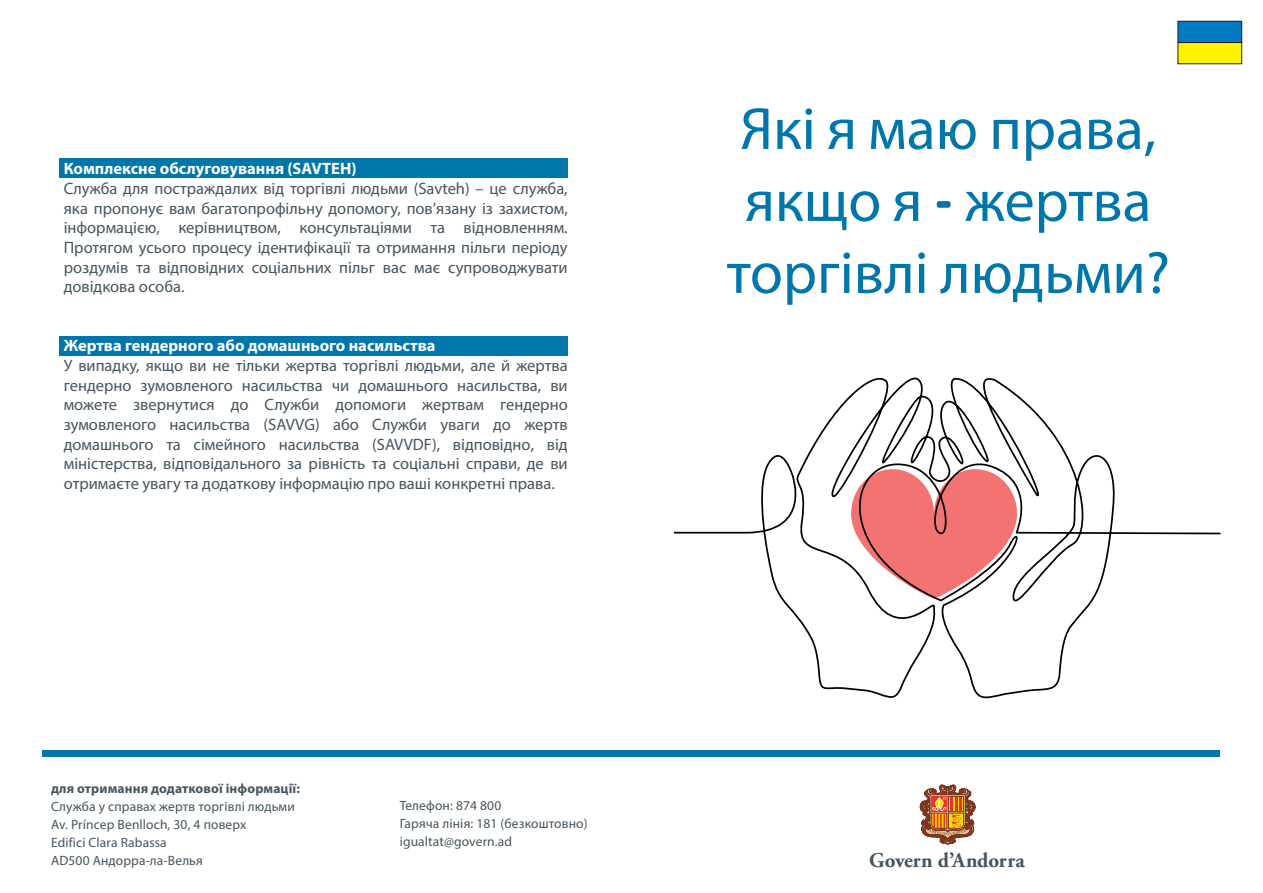
<style>
.page{position:relative;width:1263px;height:893px;background:#fff}
.page>*{position:absolute;margin:0;border:0;box-sizing:border-box;transform-origin:0 0}
.t1{font:60px/72px "Myriad Pro";color:#0076aa;text-align:center}
.t2{font:700 21px "Adobe Garamond Pro";color:#455560}
.t3{font:16.5px/19.6px "Myriad Pro";color:#455560;text-align:justify}
.t4{font:700 16.5px "Myriad Pro";color:#fff}
.t5{font:13.5px/18px "Myriad Pro";letter-spacing:.01em;color:#455560}
.t6{font:700 13.5px "Myriad Pro";letter-spacing:.01em;color:#455560}
.s1{font-family:"Bulo Rounded";font-weight:900}
</style>
<div class="page">
<svg style="left:920px;top:785px;width:55px;height:60px"></svg>
<div style="left:60px;top:158px;width:508px;height:20px;background:#0076aa"></div>
<div style="left:60px;top:336px;width:508px;height:19px;background:#0076aa"></div>
<div style="left:43px;top:750px;width:1177px;height:7px;background:#0076aa"></div>
<svg style="left:674px;top:377px;width:547px;height:322px"></svg>
<div style="left:1178px;top:43px;width:64px;height:21px;background:#fff200"></div>
<div style="left:1178px;top:21px;width:64px;height:22px;background:#007cc3"></div>
<div style="left:1178px;top:21px;width:64px;height:22px;border:1px solid #231f20"></div>
<p class="t4" style="left:64px;top:158px;width:294px">Комплексне обслуговування (SAVTEH)</p>
<p class="t3" style="left:64px;top:178px;width:505px">Служба для постраждалих від торгівлі людьми (Savteh) – це служба, яка пропонує вам багатопрофільну допомогу, пов’язану із захистом, інформацією, керівництвом, консультаціями та відновленням.<br>Протягом усього процесу ідентифікації та отримання пільги періоду роздумів та відповідних соціальних пільг вас має супроводжувати довідкова особа.</p>
<p class="t4" style="left:64px;top:335px;width:373px">Жертва гендерного або домашнього насильства</p>
<p class="t3" style="left:64px;top:355px;width:505px">У випадку, якщо ви не тільки жертва торгівлі людьми, але й жертва гендерно зумовленого насильства чи домашнього насильства, ви можете звернутися до Служби допомоги жертвам гендерно зумовленого насильства (SAVVG) або Служби уваги до жертв домашнього та сімейного насильства (SAVVDF), відповідно, від міністерства, відповідального за рівність та соціальні справи, де ви отримаєте увагу та додаткову інформацію про ваші конкретні права.</p>
<p class="t6" style="left:51px;top:779px;width:250px">для отримання додаткової інформації:</p>
<p class="t5" style="left:51px;top:797px;width:245px">Служба у справах жертв торгівлі людьми<br>Av. Príncep Benlloch, 30, 4 поверх<br>Edifici Clara Rabassa<br>AD500 Андорра-ла-Велья</p>
<p class="t5" style="left:400px;top:797px;width:189px">Телефон: 874 800<br>Гаряча лінія: 181 (безкоштовно) igualtat@govern.ad</p>
<h1 class="t1" style="left:726px;top:92px;width:445px">Які я маю права, якщо я <span class="s1">-</span> жертва торгівлі людьми?</h1>
<p class="t2" style="left:869px;top:848px;width:157px">Govern d’Andorra</p>
</div>
